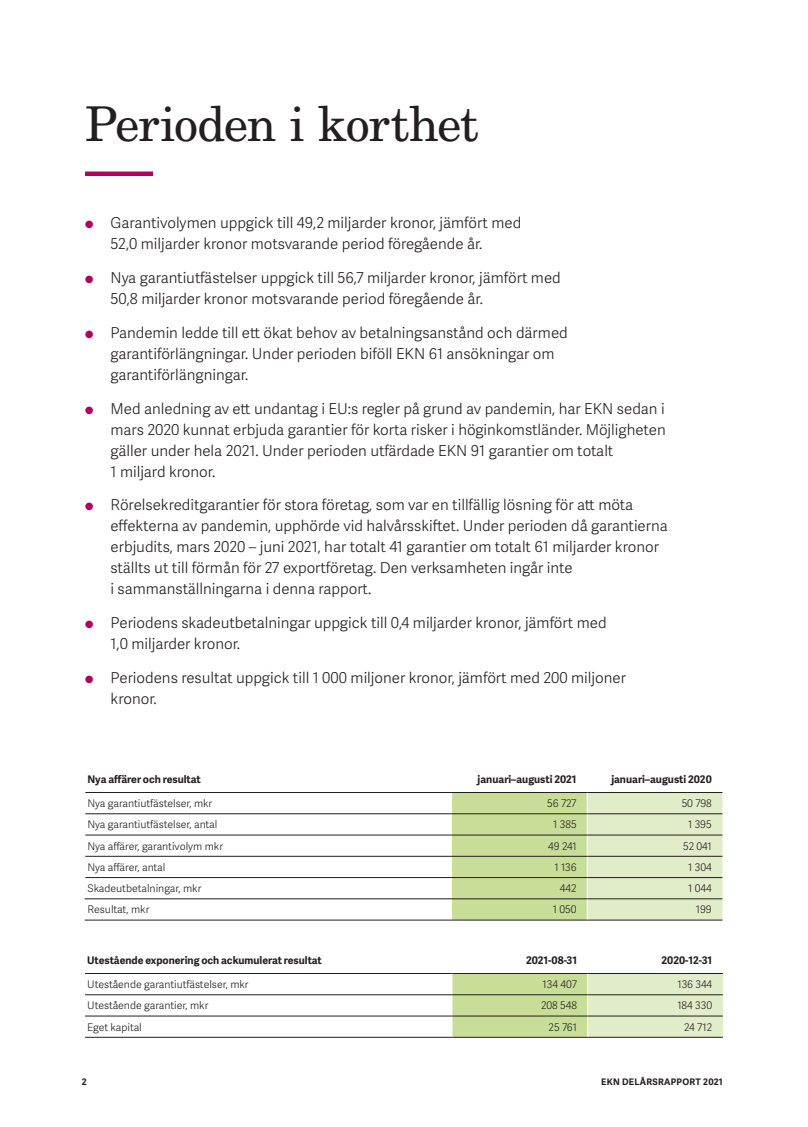
<style>
.page{position:relative;width:808px;height:1127px;background:#fff}
.page>*{position:absolute;margin:0;border:0;box-sizing:border-box;transform-origin:0 0}
.Rubrik_1____EKN14{font:48px "New Century Schlbk LT Std";letter-spacing:-.02em;color:#231f20}
.Ingress____EKN14{font:300 15px/21px "Adelle Sans";color:#231f20}
.Tabell_Bröd____EKN14{font:300 10.5px "Adelle Sans";color:#231f20}
.Tabell_Bröd____EKN14-2{font:700 10.5px "Adelle Sans";color:#231f20}
.Table_text_right_-_b{font:700 10.5px "Adelle Sans";color:#231f20}
.Sidfot_höger{font:700 9px "Adelle Sans";letter-spacing:.025em;color:#231f20}
.Pagina_left{font:700 9px "Adelle Sans";color:#231f20}
.s1{color:#b1015c}
</style>
<div class="page">
<svg style="left:452px;top:793px;width:270px;height:127px;background:#d1e1ad"></svg>
<hr style="left:85px;top:813px;width:367px;height:1px;background:#231f20">
<hr style="left:452px;top:813px;width:135px;height:1px;background:#231f20">
<hr style="left:587px;top:813px;width:135px;height:1px;background:#231f20">
<hr style="left:85px;top:835px;width:367px;height:1px;background:#231f20">
<hr style="left:452px;top:835px;width:135px;height:1px;background:#231f20">
<hr style="left:587px;top:835px;width:135px;height:1px;background:#231f20">
<hr style="left:85px;top:856px;width:367px;height:1px;background:#231f20">
<hr style="left:452px;top:856px;width:135px;height:1px;background:#231f20">
<hr style="left:587px;top:856px;width:135px;height:1px;background:#231f20">
<hr style="left:85px;top:877px;width:367px;height:1px;background:#231f20">
<hr style="left:452px;top:877px;width:135px;height:1px;background:#231f20">
<hr style="left:587px;top:877px;width:135px;height:1px;background:#231f20">
<hr style="left:85px;top:898px;width:367px;height:1px;background:#231f20">
<hr style="left:452px;top:898px;width:135px;height:1px;background:#231f20">
<hr style="left:587px;top:898px;width:135px;height:1px;background:#231f20">
<hr style="left:85px;top:792px;width:367px;height:1px;background:#231f20">
<hr style="left:452px;top:792px;width:135px;height:1px;background:#231f20">
<hr style="left:587px;top:792px;width:135px;height:1px;background:#231f20">
<hr style="left:85px;top:920px;width:367px;height:1px;background:#231f20">
<hr style="left:452px;top:920px;width:135px;height:1px;background:#231f20">
<hr style="left:587px;top:920px;width:135px;height:1px;background:#231f20">
<svg style="left:452px;top:974px;width:271px;height:63px;background:#d1e1ae"></svg>
<hr style="left:85px;top:973px;width:367px;height:1px;background:#231f20">
<hr style="left:452px;top:973px;width:136px;height:1px;background:#231f20">
<hr style="left:588px;top:973px;width:135px;height:1px;background:#231f20">
<hr style="left:85px;top:994px;width:367px;height:1px;background:#231f20">
<hr style="left:452px;top:994px;width:136px;height:1px;background:#231f20">
<hr style="left:588px;top:994px;width:135px;height:1px;background:#231f20">
<hr style="left:85px;top:1016px;width:367px;height:1px;background:#231f20">
<hr style="left:452px;top:1016px;width:136px;height:1px;background:#231f20">
<hr style="left:588px;top:1016px;width:135px;height:1px;background:#231f20">
<hr style="left:85px;top:1037px;width:367px;height:1px;background:#231f20">
<hr style="left:452px;top:1037px;width:136px;height:1px;background:#231f20">
<hr style="left:588px;top:1037px;width:135px;height:1px;background:#231f20">
<div style="left:85px;top:171px;width:68px;height:5px;background:#b1015c"></div>
<p class="Rubrik_1____EKN14" style="left:85px;top:95px;width:395px">Perioden i korthet</p>
<p class="Ingress____EKN14" style="left:111px;top:212px;width:412px;text-indent:-26px"><span class="s1">●</span> Garantivolymen uppgick till 49,2 miljarder kronor, jämfört med<br>52,0 miljarder kronor motsvarande period föregående år.</p>
<p class="Ingress____EKN14" style="left:111px;top:267px;width:452px;text-indent:-26px"><span class="s1">●</span> Nya garantiutfästelser uppgick till 56,7 miljarder kronor, jämfört med<br>50,8 miljarder kronor motsvarande period föregående år.</p>
<p class="Ingress____EKN14" style="left:111px;top:321px;width:459px;text-indent:-26px"><span class="s1">●</span> Pandemin ledde till ett ökat behov av betalningsanstånd och därmed garantiförlängningar. Under perioden biföll EKN 61 ansökningar om garantiförlängningar.</p>
<p class="Ingress____EKN14" style="left:111px;top:397px;width:557px;text-indent:-26px"><span class="s1">●</span> Med anledning av ett undantag i EU:s regler på grund av pandemin, har EKN sedan i mars 2020 kunnat erbjuda garantier för korta risker i höginkomstländer. Möjligheten gäller under hela 2021. Under perioden utfärdade EKN 91 garantier om totalt<br>1 miljard kronor.</p>
<p class="Ingress____EKN14" style="left:111px;top:494px;width:559px;text-indent:-26px"><span class="s1">●</span> Rörelsekreditgarantier för stora företag, som var en tillfällig lösning för att möta effekterna av pandemin, upphörde vid halvårsskiftet. Under perioden då garantierna erbjudits, mars 2020 – juni 2021, har totalt 41 garantier om totalt 61 miljarder kronor ställts ut till förmån för 27 exportföretag. Den verksamheten ingår inte<br>i sammanställningarna i denna rapport.</p>
<p class="Ingress____EKN14" style="left:111px;top:612px;width:498px;text-indent:-26px"><span class="s1">●</span> Periodens skadeutbetalningar uppgick till 0,4 miljarder kronor, jämfört med<br>1,0 miljarder kronor.</p>
<p class="Ingress____EKN14" style="left:111px;top:666px;width:517px;text-indent:-26px"><span class="s1">●</span> Periodens resultat uppgick till 1 000 miljoner kronor, jämfört med 200 miljoner kronor.</p>
<p class="Tabell_Bröd____EKN14-2" style="left:87px;top:771px;width:115px">Nya affärer och resultat</p>
<p class="Table_text_right_-_b" style="left:478px;top:771px;width:100px">januari–augusti 2021</p>
<p class="Table_text_right_-_b" style="left:611px;top:771px;width:102px">januari–augusti 2020</p>
<p class="Tabell_Bröd____EKN14" style="left:87px;top:796px;width:126px">Nya garantiutfästelser, mkr</p>
<p class="Tabell_Bröd____EKN14" style="left:547px;top:796px;width:31px">56 727</p>
<p class="Tabell_Bröd____EKN14" style="left:682px;top:796px;width:32px">50 798</p>
<p class="Tabell_Bröd____EKN14" style="left:87px;top:817px;width:131px">Nya garantiutfästelser, antal</p>
<p class="Tabell_Bröd____EKN14" style="left:553px;top:817px;width:25px">1 385</p>
<p class="Tabell_Bröd____EKN14" style="left:688px;top:817px;width:25px">1 395</p>
<p class="Tabell_Bröd____EKN14" style="left:87px;top:838px;width:137px">Nya affärer, garantivolym mkr</p>
<p class="Tabell_Bröd____EKN14" style="left:548px;top:838px;width:30px">49 241</p>
<p class="Tabell_Bröd____EKN14" style="left:683px;top:838px;width:30px">52 041</p>
<p class="Tabell_Bröd____EKN14" style="left:87px;top:860px;width:79px">Nya affärer, antal</p>
<p class="Tabell_Bröd____EKN14" style="left:554px;top:860px;width:24px">1 136</p>
<p class="Tabell_Bröd____EKN14" style="left:688px;top:860px;width:25px">1 304</p>
<p class="Tabell_Bröd____EKN14" style="left:87px;top:881px;width:115px">Skadeutbetalningar, mkr</p>
<p class="Tabell_Bröd____EKN14" style="left:560px;top:881px;width:18px">442</p>
<p class="Tabell_Bröd____EKN14" style="left:688px;top:881px;width:25px">1 044</p>
<p class="Tabell_Bröd____EKN14" style="left:87px;top:902px;width:63px">Resultat, mkr</p>
<p class="Tabell_Bröd____EKN14" style="left:553px;top:902px;width:25px">1 050</p>
<p class="Tabell_Bröd____EKN14" style="left:696px;top:902px;width:17px">199</p>
<p class="Tabell_Bröd____EKN14-2" style="left:87px;top:952px;width:236px">Utestående exponering och ackumulerat resultat</p>
<p class="Table_text_right_-_b" style="left:526px;top:952px;width:52px">2021-08-31</p>
<p class="Table_text_right_-_b" style="left:662px;top:952px;width:52px">2020-12-31</p>
<p class="Tabell_Bröd____EKN14" style="left:87px;top:977px;width:163px">Utestående garantiutfästelser, mkr</p>
<p class="Tabell_Bröd____EKN14" style="left:543px;top:977px;width:36px">134 407</p>
<p class="Tabell_Bröd____EKN14" style="left:677px;top:977px;width:36px">136 344</p>
<p class="Tabell_Bröd____EKN14" style="left:87px;top:998px;width:123px">Utestående garantier, mkr</p>
<p class="Tabell_Bröd____EKN14" style="left:541px;top:998px;width:37px">208 548</p>
<p class="Tabell_Bröd____EKN14" style="left:677px;top:998px;width:36px">184 330</p>
<p class="Tabell_Bröd____EKN14" style="left:87px;top:1019px;width:56px">Eget kapital</p>
<p class="Tabell_Bröd____EKN14" style="left:549px;top:1019px;width:30px">25 761</p>
<p class="Tabell_Bröd____EKN14" style="left:684px;top:1019px;width:29px">24 712</p>
<p class="Pagina_left" style="left:82px;top:1075px;width:6px">2</p>
<p class="Sidfot_höger" style="left:601px;top:1075px;width:123px">EKN DELÅRSRAPPORT 2021</p>
</div>
